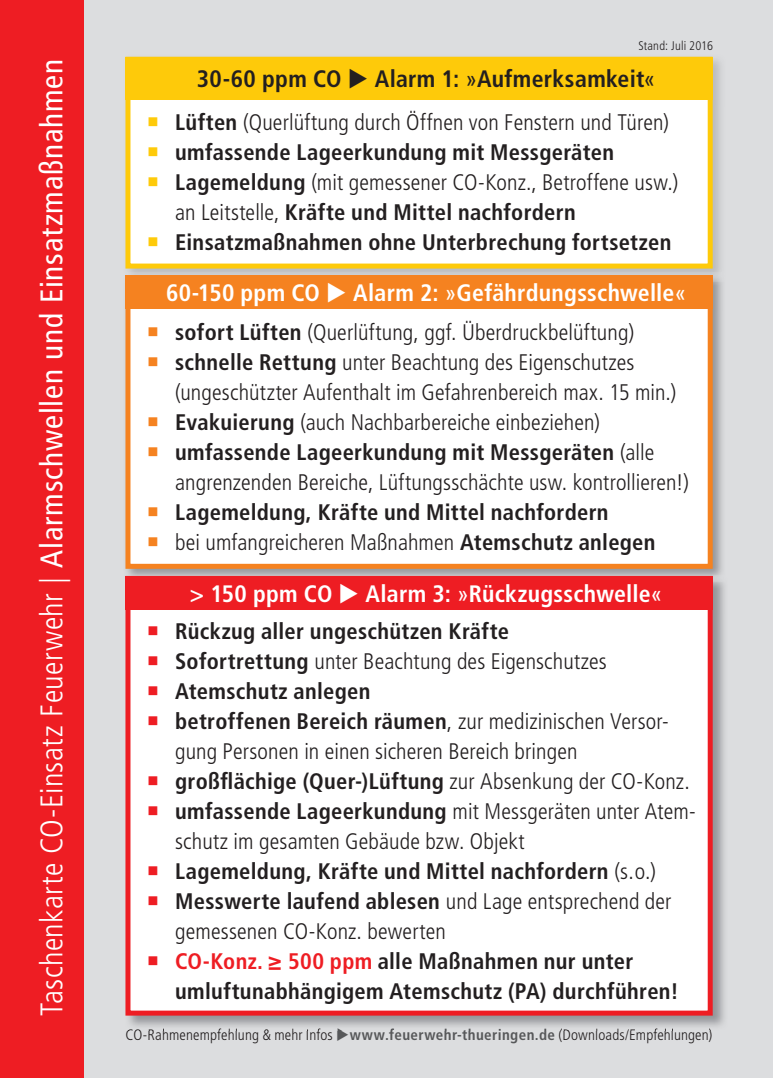
<style>
.page{position:relative;width:773px;height:1078px;background:#fff}
.page>*{position:absolute;margin:0;border:0;box-sizing:border-box;transform-origin:0 0}
.t1{font:condensed 31.25px "Frutiger LT";letter-spacing:.025em;color:#fff}
.t2{font:700 condensed 23.75px "Frutiger LT";letter-spacing:.01em;color:#fff}
.t3{font:700 condensed 23.75px "Frutiger LT";letter-spacing:.015em;color:#231f20}
.t4{font:700 condensed 22.5px/30px "Frutiger LT";letter-spacing:.015em;color:#231f20}
.t5{font:300 condensed 22.5px/30px "Frutiger LT";letter-spacing:.005em;color:#231f20}
.t6{font:300 condensed 15px "Frutiger LT";letter-spacing:.01em;color:#231f20}
.t7{font:300 condensed 12.5px "Frutiger LT";letter-spacing:.015em;color:#231f20}
.s1{font-weight:300}
.s2{font-weight:400}
.s3{font-weight:700}
.s4{color:#ee1d23}
.s5{font-weight:700;color:#57585a}
</style>
<div class="page">
<div style="left:0;top:0;width:772px;height:1077px;background:#dcdddf"></div>
<div style="left:0;top:0;width:84px;height:1077px;background:#ee1d23"></div>
<img style="left:125px;top:56px;width:596px;height:216px">
<div style="left:125px;top:57px;width:587px;height:211px;background:#fff;border:5px solid #feca0a"></div>
<div style="left:125px;top:57px;width:587px;height:42px;background:#feca0a"></div>
<img style="left:125px;top:281px;width:598px;height:294px">
<div style="left:130px;top:272px;width:591px;height:9px;background:#cacbcd"></div>
<div style="left:125px;top:275px;width:587px;height:293px;background:#fff;border:5px solid #f58220"></div>
<div style="left:125px;top:275px;width:587px;height:34px;background:#f58220"></div>
<img style="left:125px;top:581px;width:600px;height:446px">
<img style="left:129px;top:1028px;width:192px;height:2px">
<img style="left:390px;top:1028px;width:157px;height:2px">
<img style="left:560px;top:1028px;width:151px;height:2px">
<img style="left:712px;top:575px;width:8px;height:6px">
<div style="left:125px;top:575px;width:587px;height:440px;background:#fff;border:5px solid #ee1d23"></div>
<div style="left:125px;top:575px;width:587px;height:34px;background:#ee1d23"></div>
<h1 class="t1" style="left:33px;top:1015px;width:958px;rotate:-90deg"><span class="s1">Taschenkarte CO-Einsatz Feuerwehr |</span> Alarmschwellen und Einsatzmaßnahmen</h1>
<p class="t7" style="left:638px;top:38px;width:76px">Stand: Juli 2016</p>
<p class="t3" style="left:197px;top:65px;width:146px">30-60 ppm CO</p>
<p class="t3" style="left:375px;top:65px;width:282px">Alarm 1: <span class="s2">»</span>Aufmerksamkeit<span class="s2">«</span></p>
<p class="t4" style="left:175px;top:107px;width:504px">Lüften <span class="s1">(Querlüftung durch Öffnen von Fenstern und Türen) </span>umfassende Lageerkundung mit Messgeräten Lagemeldung <span class="s1">(mit gemessener CO-Konz., Betroffene usw.) an Leitstelle,</span> Kräfte und Mittel nachfordern Einsatzmaßnahmen ohne Unterbrechung fortsetzen</p>
<p class="t2" style="left:166px;top:279px;width:155px">60-150 ppm CO</p>
<p class="t2" style="left:353px;top:279px;width:334px">Alarm 2: <span class="s2">»</span>Gefährdungsschwelle<span class="s2">«</span></p>
<p class="t5" style="left:175px;top:317px;width:515px"><span class="s3">sofort Lüften</span> (Querlüftung, ggf. Überdruckbelüftung) <span class="s3">schnelle Rettung</span> unter Beachtung des Eigenschutzes (ungeschützter Aufenthalt im Gefahrenbereich max. 15 min.)<br><span class="s3">Evakuierung</span> (auch Nachbarbereiche einbeziehen) <span class="s3">umfassende Lageerkundung mit Messgeräten</span> (alle angrenzenden Bereiche, Lüftungsschächte usw. kontrollieren!)</p>
<p class="t4" style="left:175px;top:497px;width:482px">Lagemeldung, Kräfte und Mittel nachfordern<br><span class="s1">bei umfangreicheren Maßnahmen</span> Atemschutz anlegen</p>
<p class="t2" style="left:190px;top:579px;width:144px">&gt; 150 ppm CO</p>
<p class="t2" style="left:365px;top:579px;width:298px">Alarm 3: <span class="s2">»</span>Rückzugsschwelle<span class="s2">«</span></p>
<p class="t4" style="left:175px;top:616px;width:522px">Rückzug aller ungeschützen Kräfte<br>Sofortrettung <span class="s1">unter Beachtung des Eigenschutzes </span>Atemschutz anlegen<br>betroffenen Bereich räumen<span class="s1">, zur medizinischen Versor&shy;gung Personen in einen sicheren Bereich bringen </span>großflächige (Quer-)Lüftung <span class="s1">zur Absenkung der CO-Konz. </span>umfassende Lageerkundung <span class="s1">mit Messgeräten unter Atem&shy;schutz im gesamten Gebäude bzw. Objekt<br></span>Lagemeldung, Kräfte und Mittel nachfordern <span class="s1">(s. o.)<br></span>Messwerte laufend ablesen <span class="s1">und Lage entsprechend der gemessenen CO-Konz. bewerten<br></span><span class="s4">CO-Konz. ≥ 500 ppm</span> alle Maßnahmen nur unter umluftunabhängigem Atemschutz (PA) durchführen!</p>
<p class="t6" style="left:125px;top:1025px;width:588px">CO-Rahmenempfehlung &amp; mehr Infos <span class="s5">www.feuerwehr-thueringen.de</span> (Downloads/Empfehlungen)</p>
</div>
